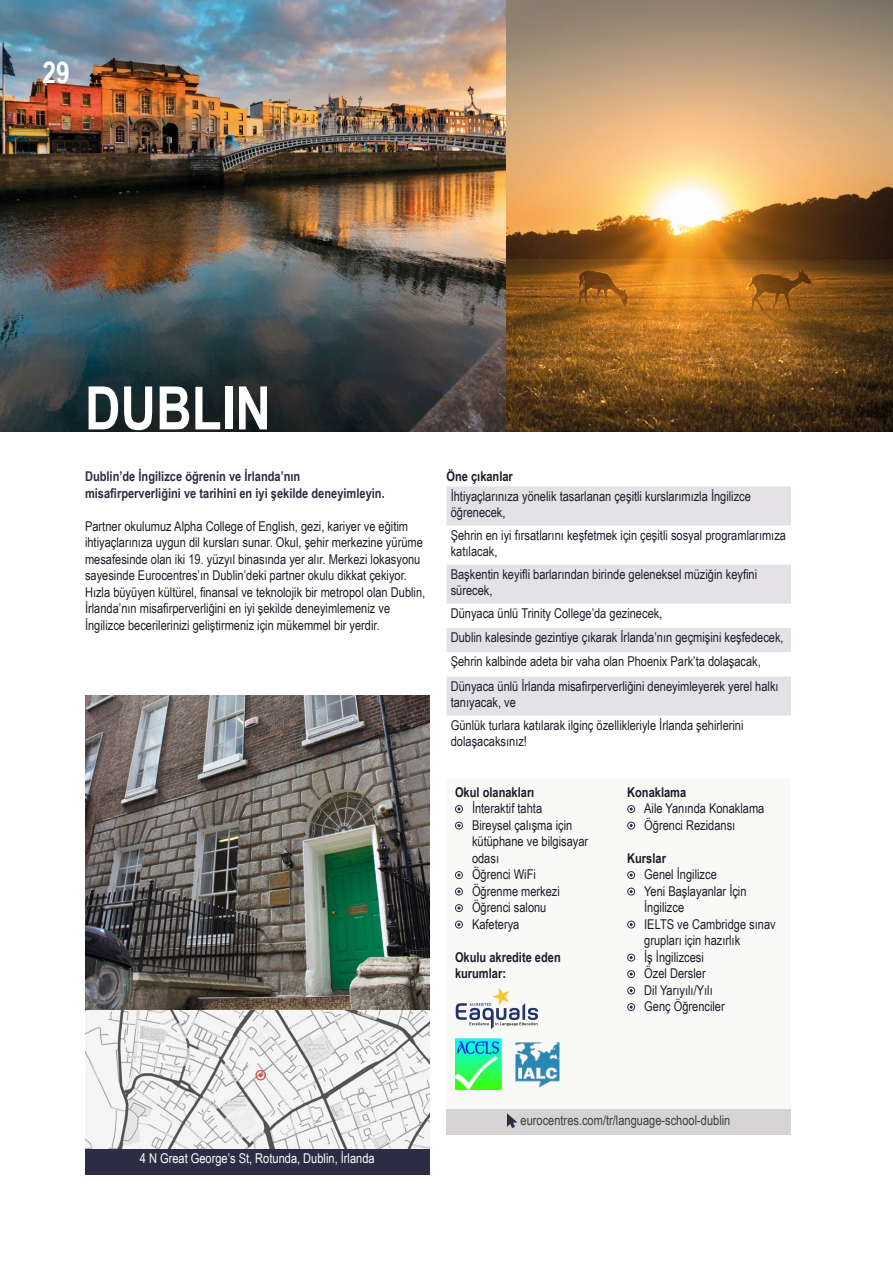
<style>
.page{position:relative;width:893px;height:1263px;background:#fff}
.page>*{position:absolute;margin:0;border:0;box-sizing:border-box;transform-origin:0 0}
.t1{font:700 60px "Arial Narrow";color:#fff}
.t2{font:700 30px "Arial Narrow";color:#fff}
.t3{font:13.5px/16.5px "Arial Narrow";color:#1c1d28}
.t4{font:700 13.5px/16.5px "Arial Narrow";color:#2c2d44}
.t5{font:700 13.5px/16.5px "Arial Narrow";color:#1c1d28}
.t6{font:13.5px "Arial Narrow";color:#3e3e3e}
.t7{font:13.5px "Arial Narrow";color:#fff}
</style>
<div class="page">
<img style="left:0;top:0;width:507px;height:432px">
<svg style="left:507px;top:0;width:386px;height:432px;background:#a67d4c"></svg>
<div style="left:446px;top:778px;width:345px;height:331px;background:#f9f9f8"></div>
<div style="left:455px;top:805px;width:8px;height:8px;border:1px solid #2c2d44;border-radius:50%"></div>
<div style="left:455px;top:822px;width:8px;height:7px;border:1px solid #2c2d44;border-radius:50%"></div>
<div style="left:455px;top:871px;width:8px;height:8px;border:1px solid #2c2d44;border-radius:50%"></div>
<div style="left:455px;top:888px;width:8px;height:7px;border:1px solid #2c2d44;border-radius:50%"></div>
<div style="left:455px;top:904px;width:8px;height:8px;border:1px solid #2c2d44;border-radius:50%"></div>
<div style="left:455px;top:921px;width:8px;height:7px;border:1px solid #2c2d44;border-radius:50%"></div>
<div style="left:627px;top:805px;width:8px;height:8px;border:1px solid #2c2d44;border-radius:50%"></div>
<div style="left:627px;top:822px;width:8px;height:7px;border:1px solid #2c2d44;border-radius:50%"></div>
<div style="left:627px;top:871px;width:8px;height:8px;border:1px solid #2c2d44;border-radius:50%"></div>
<div style="left:627px;top:888px;width:8px;height:7px;border:1px solid #2c2d44;border-radius:50%"></div>
<div style="left:627px;top:921px;width:8px;height:7px;border:1px solid #2c2d44;border-radius:50%"></div>
<div style="left:627px;top:954px;width:8px;height:7px;border:1px solid #2c2d44;border-radius:50%"></div>
<div style="left:627px;top:970px;width:8px;height:8px;border:1px solid #2c2d44;border-radius:50%"></div>
<div style="left:627px;top:987px;width:8px;height:7px;border:1px solid #2c2d44;border-radius:50%"></div>
<div style="left:627px;top:1003px;width:8px;height:8px;border:1px solid #2c2d44;border-radius:50%"></div>
<img style="left:85px;top:696px;width:344px;height:453px">
<div style="left:85px;top:1149px;width:344px;height:25px;background:#2c2d44"></div>
<div style="left:446px;top:1109px;width:345px;height:25px;background:#d5d3d4"></div>
<svg style="left:507px;top:1113px;width:10px;height:15px"></svg>
<svg style="left:446px;top:486px;width:345px;height:230px;fill:#e4e2e7"></svg>
<svg style="left:456px;top:988px;width:82px;height:41px"></svg>
<img style="left:455px;top:1038px;width:46px;height:52px">
<img style="left:515px;top:1042px;width:45px;height:46px">
<svg style="left:259px;top:1073px;width:4px;height:4px"></svg>
<div style="left:255px;top:1070px;width:11px;height:10px;border:1px solid #e94543;border-radius:50%"></div>
<h2 class="t2" style="left:43px;top:50px;width:29px">29</h2>
<h1 class="t1" style="left:85px;top:363px;width:187px">DUBLIN</h1>
<p class="t4" style="left:85px;top:467px;width:301px">Dublin’de İngilizce öğrenin ve İrlanda’nın misafirperverliğini ve tarihini en iyi şekilde deneyimleyin.</p>
<p class="t3" style="left:85px;top:517px;width:342px">Partner okulumuz Alpha College of English, gezi, kariyer ve eğitim ihtiyaçlarınıza uygun dil kursları sunar. Okul, şehir merkezine yürüme mesafesinde olan iki 19. yüzyıl binasında yer alır. Merkezi lokasyonu sayesinde Eurocentres’ın Dublin’deki partner okulu dikkat çekiyor.<br>Hızla büyüyen kültürel, finansal ve teknolojik bir metropol olan Dublin, İrlanda’nın misafirperverliğini en iyi şekilde deneyimlemeniz ve İngilizce becerilerinizi geliştirmeniz için mükemmel bir yerdir.</p>
<p class="t5" style="left:446px;top:467px;width:68px">Öne çıkanlar</p>
<p class="t3" style="left:451px;top:487px;width:302px">İhtiyaçlarınıza yönelik tasarlanan çeşitli kurslarımızla İngilizce öğrenecek,</p>
<p class="t3" style="left:451px;top:526px;width:337px">Şehrin en iyi fırsatlarını keşfetmek için çeşitli sosyal programlarımıza katılacak,</p>
<p class="t3" style="left:451px;top:565px;width:308px">Başkentin keyifli barlarından birinde geleneksel müziğin keyfini sürecek,</p>
<p class="t3" style="left:451px;top:600px;width:334px;line-height:24.3px">Dünyaca ünlü Trinity College’da gezinecek,<br>Dublin kalesinde gezintiye çıkarak İrlanda’nın geçmişini keşfedecek, Şehrin kalbinde adeta bir vaha olan Phoenix Park’ta dolaşacak, Dünyaca ünlü İrlanda misafirperverliğini deneyimleyerek yerel halkı</p>
<p class="t3" style="left:451px;top:690px;width:294px;line-height:22.6px">tanıyacak, ve<br>Günlük turlara katılarak ilginç özellikleriyle İrlanda şehirlerini</p>
<p class="t3" style="left:451px;top:733px;width:78px">dolaşacaksınız!</p>
<p class="t5" style="left:455px;top:783px;width:81px">Okul olanakları</p>
<p class="t3" style="left:472px;top:799px;width:118px">İnteraktif tahta<br>Bireysel çalışma için kütüphane ve bilgisayar odası<br>Öğrenci WiFi<br>Öğrenme merkezi<br>Öğrenci salonu<br>Kafeterya</p>
<p class="t5" style="left:455px;top:948px;width:107px">Okulu akredite eden kurumlar:</p>
<p class="t5" style="left:627px;top:783px;width:61px">Konaklama</p>
<p class="t3" style="left:644px;top:799px;width:122px">Aile Yanında Konaklama<br>Öğrenci Rezidansı</p>
<p class="t5" style="left:627px;top:849px;width:40px">Kurslar</p>
<p class="t3" style="left:644px;top:865px;width:133px">Genel İngilizce<br>Yeni Başlayanlar İçin<br>İngilizce<br>IELTS ve Cambridge sınav grupları için hazırlık<br>İş İngilizcesi<br>Özel Dersler<br>Dil Yarıyılı/Yılı<br>Genç Öğrenciler</p>
<p class="t7" style="left:140px;top:1148px;width:236px">4 N Great George’s St, Rotunda, Dublin, İrlanda</p>
<p class="t6" style="left:521px;top:1110px;width:211px">eurocentres.com/tr/language-school-dublin</p>
</div>
